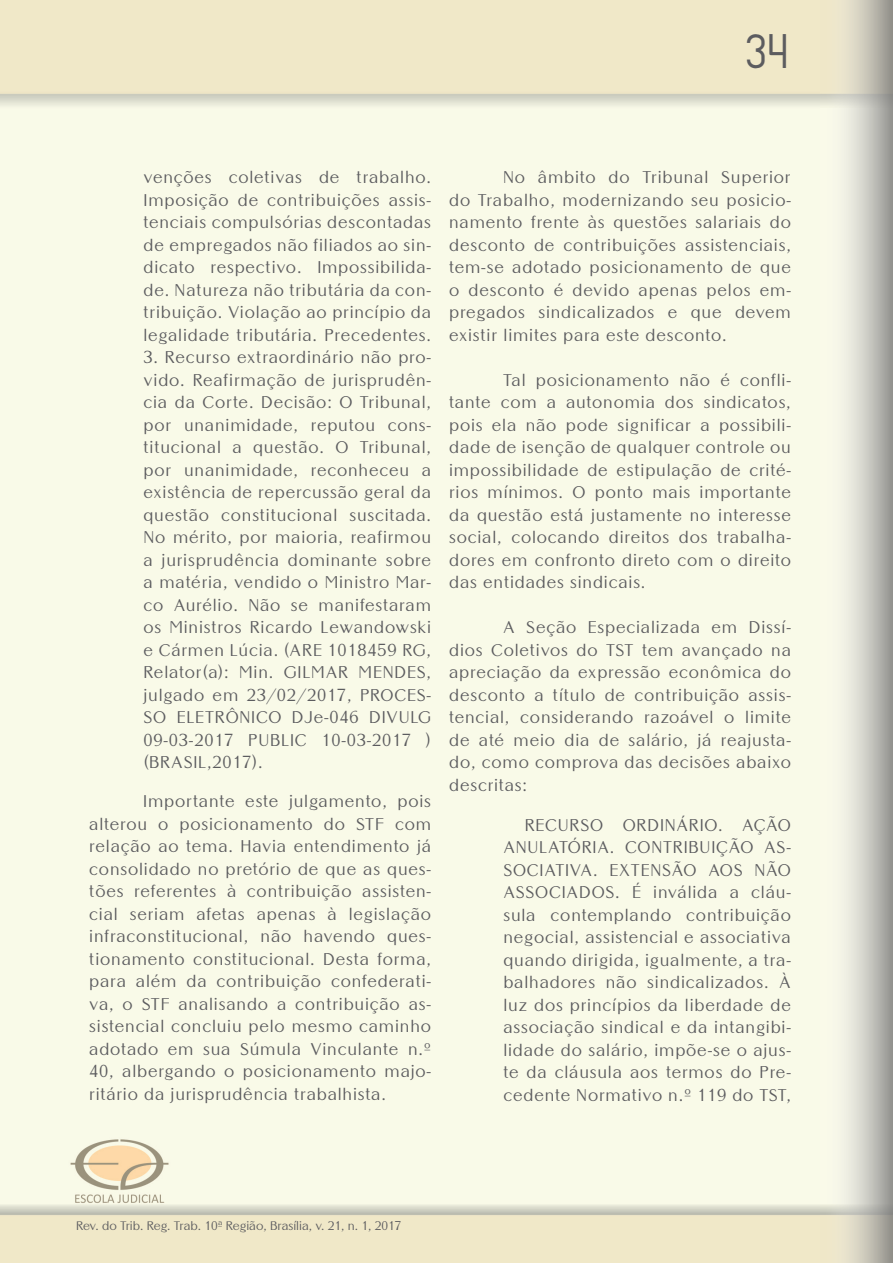
<style>
.page{position:relative;width:893px;height:1263px;background:#fff}
.page>*{position:absolute;margin:0;border:0;box-sizing:border-box;transform-origin:0 0}
.t1{font:49.5px "Zag";color:#5c5c5f}
.TEXTO_GERAL{font:16.5px/22.5px "Altrincham";letter-spacing:.05em;color:#5c5c5f;text-align:justify}
.t2{font:12px "Altrincham";color:#5c5c5f}
</style>
<div class="page">
<p class="t1" style="left:747px;top:24px;width:45px">34</p>
<p class="TEXTO_GERAL" style="left:144px;top:166px;width:289px">venções coletivas de trabalho.<br>Imposição de contribuições assis&shy;tenciais compulsórias descontadas de empregados não filiados ao sin&shy;dicato respectivo. Impossibilida&shy;de. Natureza não tributária da con&shy;tribuição. Violação ao princípio da legalidade tributária. Precedentes.</p>
<p class="TEXTO_GERAL" style="left:144px;top:346px;width:289px">3. Recurso extraordinário não pro&shy;vido. Reafirmação de jurisprudên&shy;cia da Corte. Decisão: O Tribunal, por unanimidade, reputou cons&shy;titucional a questão. O Tribunal, por unanimidade, reconheceu a existência de repercussão geral da questão constitucional suscitada.<br>No mérito, por maioria, reafirmou a jurisprudência dominante sobre a matéria, vendido o Ministro Mar&shy;co Aurélio. Não se manifestaram os Ministros Ricardo Lewandowski e Cármen Lúcia. (ARE 1018459 RG, Relator(a): Min. GILMAR MENDES, julgado em 23/02/2017, PROCES-SO ELETRÔNICO DJe-046 DIVULG 09-03-2017 PUBLIC 10-03-2017 ) (BRASIL,2017).</p>
<p class="TEXTO_GERAL" style="left:89px;top:790px;width:343px;text-indent:54px">Importante este julgamento, pois alterou o posicionamento do STF com relação ao tema. Havia entendimento já consolidado no pretório de que as ques&shy;tões referentes à contribuição assisten&shy;cial seriam afetas apenas à legislação infraconstitucional, não havendo ques&shy;tionamento constitucional. Desta forma, para além da contribuição confederati&shy;va, o STF analisando a contribuição as&shy;sistencial concluiu pelo mesmo caminho adotado em sua Súmula Vinculante n.º 40, albergando o posicionamento majo&shy;ritário da jurisprudência trabalhista.</p>
<p class="TEXTO_GERAL" style="left:449px;top:166px;width:343px;text-indent:54px">No âmbito do Tribunal Superior do Trabalho, modernizando seu posicio&shy;namento frente às questões salariais do desconto de contribuições assistenciais, tem-se adotado posicionamento de que o desconto é devido apenas pelos em&shy;pregados sindicalizados e que devem existir limites para este desconto.</p>
<p class="TEXTO_GERAL" style="left:449px;top:369px;width:343px;text-indent:54px">Tal posicionamento não é confli&shy;tante com a autonomia dos sindicatos, pois ela não pode significar a possibili&shy;dade de isenção de qualquer controle ou impossibilidade de estipulação de crité&shy;rios mínimos. O ponto mais importante da questão está justamente no interesse social, colocando direitos dos trabalha&shy;dores em confronto direto com o direito das entidades sindicais.</p>
<p class="TEXTO_GERAL" style="left:449px;top:616px;width:343px;text-indent:54px">A Seção Especializada em Dissí&shy;dios Coletivos do TST tem avançado na apreciação da expressão econômica do desconto a título de contribuição assis&shy;tencial, considerando razoável o limite de até meio dia de salário, já reajusta&shy;do, como comprova das decisões abaixo descritas:</p>
<p class="TEXTO_GERAL" style="left:503px;top:814px;width:289px;text-indent:21px">RECURSO ORDINÁRIO. AÇÃO ANULATÓRIA. CONTRIBUIÇÃO AS-SOCIATIVA. EXTENSÃO AOS NÃO ASSOCIADOS. É inválida a cláu&shy;sula contemplando contribuição negocial, assistencial e associativa quando dirigida, igualmente, a tra&shy;balhadores não sindicalizados. À luz dos princípios da liberdade de associação sindical e da intangibi&shy;lidade do salário, impõe-se o ajus&shy;te da cláusula aos termos do Pre&shy;cedente Normativo n.º 119 do TST,</p>
<p class="t2" style="left:76px;top:1219px;width:327px">Rev. do Trib. Reg. Trab. 10ª Região, Brasília, v. 21, n. 1, 2017</p>
</div>
